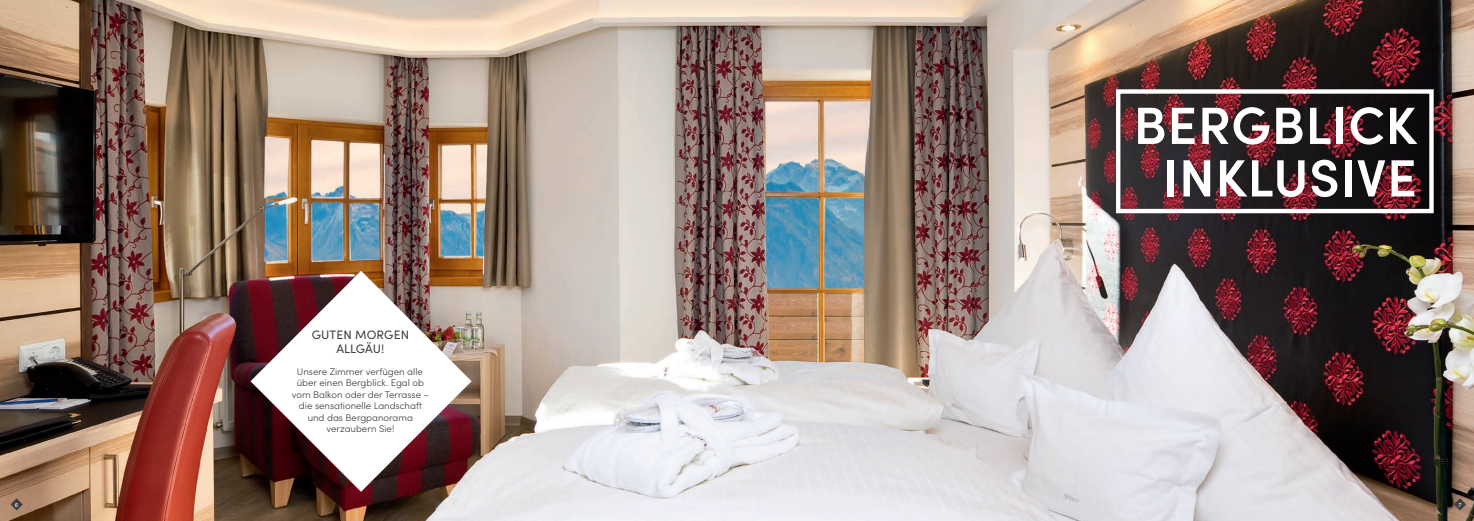
<style>
.page{position:relative;width:1474px;height:521px;background:#fff}
.page>*{position:absolute;margin:0;border:0;box-sizing:border-box;transform-origin:0 0}
.t1{font:600 52.5px/52.5px "Sofia Pro";letter-spacing:.01em;color:#fff;text-align:center}
.t2{font:12.25px/14px "Sofia Pro";letter-spacing:.01em;color:#3e3e3f;text-align:center}
.t3{font:300 9.62px/11.5px "Sofia Pro";color:#3e3e3f;text-align:center}
.t4{font:6.12px "Sofia Pro";color:#fff}
</style>
<div class="page">
<img style="left:0;top:0;width:1473px;height:521px">
<div style="left:1116px;top:89px;width:317px;height:124px;border:4px solid #fff"></div>
<svg style="left:250px;top:271px;width:221px;height:221px"></svg>
<svg style="left:1453px;top:498px;width:12px;height:12px"></svg>
<svg style="left:10px;top:498px;width:13px;height:12px"></svg>
<p class="t2" style="left:312px;top:327px;width:99px">GUTEN MORGEN<br>ALLGÄU!</p>
<p class="t3" style="left:292px;top:365px;width:139px">Unsere Zimmer verfügen alle über einen Bergblick. Egal ob vom Balkon oder der Terrasse – die sensationelle Landschaft und das Berg panorama verzaubern Sie!</p>
<h1 class="t1" style="left:1133px;top:96px;width:285px">BERGBLICK<br>INKLUSIVE</h1>
<p class="t4" style="left:15px;top:500px;width:5px">6</p>
<p class="t4" style="left:1458px;top:500px;width:5px">7</p>
</div>
